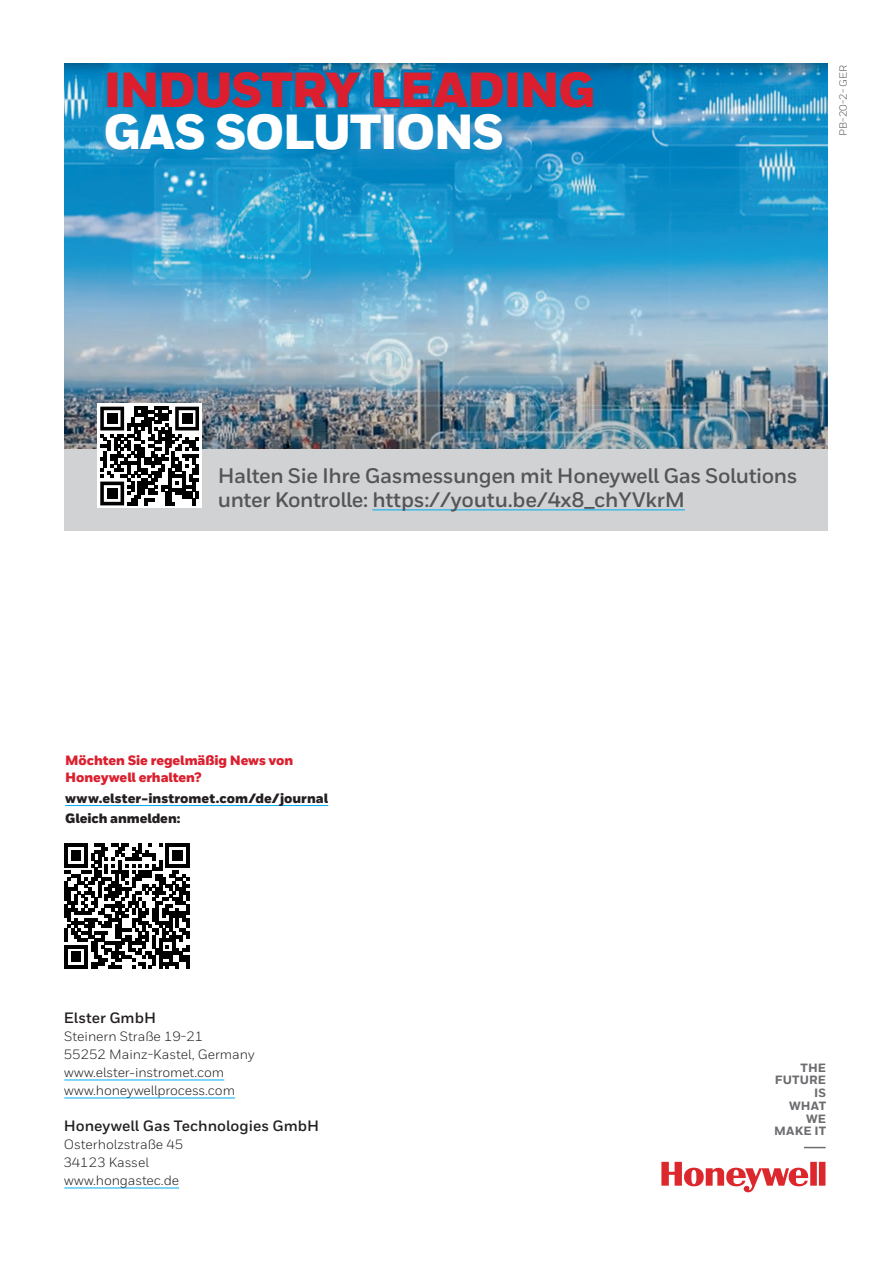
<style>
.page{position:relative;width:893px;height:1263px;background:#fff}
.page>*{position:absolute;margin:0;border:0;box-sizing:border-box;transform-origin:0 0}
.t1{font:900 49.2px "Honeywell Sans";letter-spacing:-.035em;color:#dc1f2e}
.t2{font:900 49.2px "Honeywell Sans";letter-spacing:-.035em;color:#fff}
.t3{font:700 21px/24px "Honeywell Sans";letter-spacing:-.02em;color:#545557}
.t4{font:700 15px "Honeywell Sans";color:#231f20}
.t5{font:13.5px/18px "Honeywell Sans";color:#231f20}
.t6{font:900 13.5px/20.7px "Honeywell Sans";color:#231f20}
.t7{font:900 13.5px/16.5px "Honeywell Sans";letter-spacing:-.01em;color:#dc1f2e}
.t8{font:800 12px/12.8px "Honeywell Sans";letter-spacing:.015em;color:#6c6d70;text-align:right}
.t9{font:10.5px "Honeywell Sans";color:#57585a}
</style>
<div class="page">
<hr style="left:64px;top:1079px;width:160px;height:1px;background:#00aeef">
<hr style="left:64px;top:1097px;width:171px;height:1px;background:#00aeef">
<hr style="left:64px;top:1187px;width:115px;height:1px;background:#00aeef">
<svg style="left:661px;top:1162px;width:164px;height:31px"></svg>
<svg style="left:804px;top:1147px;width:22px;height:1px"></svg>
<hr style="left:65px;top:805px;width:263px;height:1px;background:#00aeef">
<svg style="left:64px;top:844px;width:125px;height:125px"></svg>
<div style="left:64px;top:323px;width:763px;height:207px;background:#d1d2d4"></div>
<img style="left:64px;top:64px;width:763px;height:384px">
<hr style="left:372px;top:509px;width:313px;height:1px;background:#00aeef">
<div style="left:97px;top:403px;width:105px;height:105px;background:#fff"></div>
<svg style="left:100px;top:407px;width:99px;height:98px"></svg>
<div style="left:107px;top:413px;width:10px;height:11px;background:#000"></div>
<div style="left:182px;top:413px;width:10px;height:11px;background:#000"></div>
<div style="left:107px;top:488px;width:10px;height:11px;background:#000"></div>
<h1 class="t1" style="left:103px;top:60px;width:493px">INDUSTRY LEADING</h1>
<h1 class="t2" style="left:103px;top:102px;width:402px">GAS SOLUTIONS</h1>
<p class="t9" style="left:837px;top:136px;width:72px;rotate:-90deg">PB-20-2- GER</p>
<h2 class="t3" style="left:218px;top:464px;width:581px">Halten Sie Ihre Gasmessungen mit Honeywell Gas Solutions unter Kontrolle: https://youtu.be/4x8_chYVkrM</h2>
<p class="t7" style="left:65px;top:753px;width:230px">Möchten Sie regelmäßig News von<br>Honeywell erhalten?</p>
<p class="t6" style="left:65px;top:788px;width:264px">www.elster-instromet.com/de/journal<br>Gleich anmelden:</p>
<p class="t4" style="left:64px;top:1009px;width:94px">Elster GmbH</p>
<p class="t5" style="left:64px;top:1027px;width:192px">Steinern Straße 19-21<br>55252 Mainz-Kastel, Germany www.elster-instromet.com www.honeywellprocess.com</p>
<p class="t4" style="left:64px;top:1117px;width:257px">Honeywell Gas Technologies GmbH</p>
<p class="t5" style="left:63px;top:1135px;width:121px">Osterholzstraße 45<br>34123 Kassel www.hongastec.de</p>
<p class="t8" style="left:774px;top:1061px;width:53px">THE<br>FUTURE<br>IS<br>WHAT<br>WE<br>MAKE IT</p>
</div>
